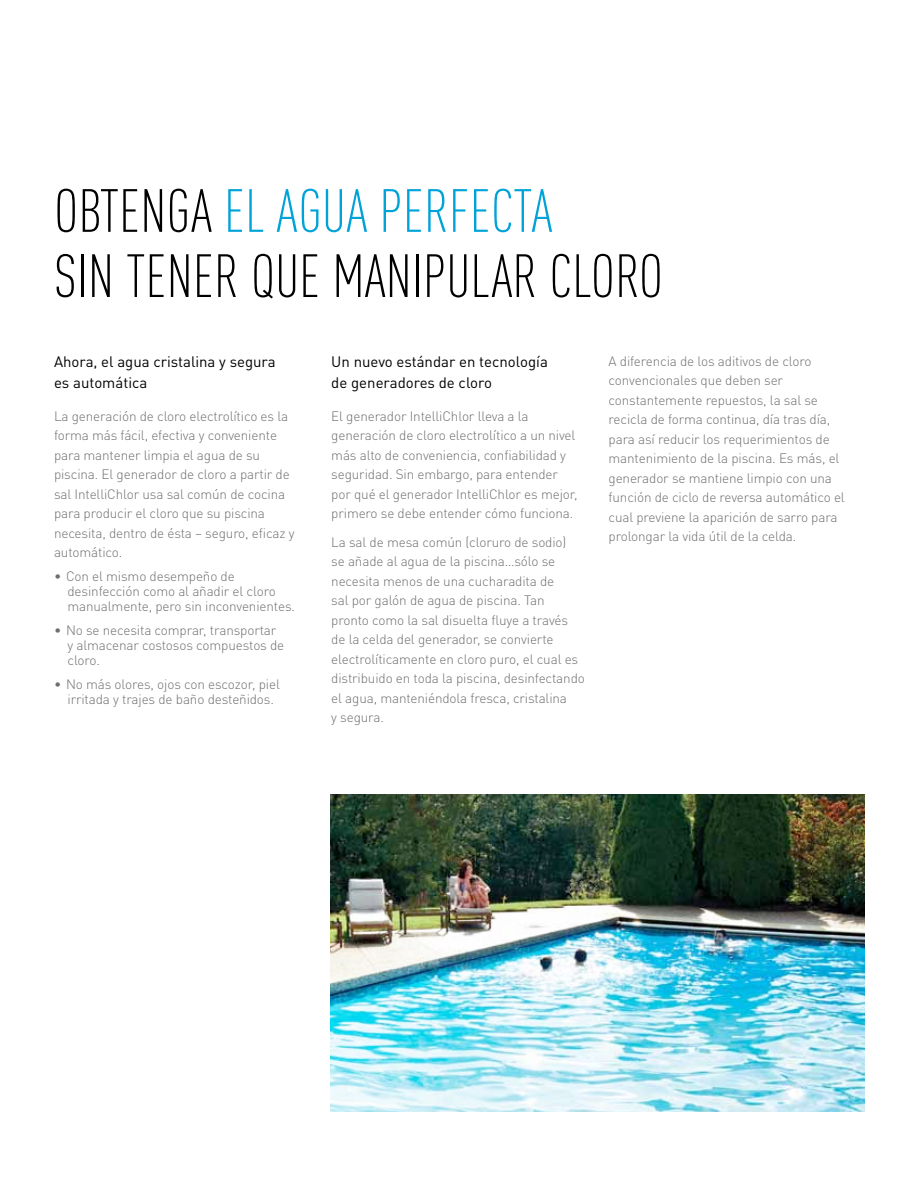
<style>
.page{position:relative;width:918px;height:1188px;background:#fff}
.page>*{position:absolute;margin:0;border:0;box-sizing:border-box;transform-origin:0 0}
.t1{font:300 condensed 60px/65.1px "DIN Pro";color:#000}
.t2{font:15px/21px "DIN Pro";color:#000}
.t3{font:300 13.5px/19.5px "DIN Pro";letter-spacing:-.01em;color:#6d6e71}
.s1{color:#00a3d8}
</style>
<div class="page">
<img style="left:330px;top:795px;width:534px;height:316px">
<h1 class="t1" style="left:54px;top:174px;width:611px">OBTENGA <span class="s1">EL AGUA PERFECTA<br></span>SIN TENER QUE MANIPULAR CLORO</h1>
<p class="t2" style="left:54px;top:350px;width:223px">Ahora, el agua cristalina y segura es automática</p>
<p class="t3" style="left:54px;top:405px;width:242px">La generación de cloro electrolítico es la forma más fácil, efectiva y conveniente para mantener limpia el agua de su piscina. El generador de cloro a partir de sal IntelliChlor usa sal común de cocina para producir el cloro que su piscina necesita, dentro de ésta – seguro, eficaz y automático.</p>
<p class="t3" style="left:68px;top:567px;width:229px;line-height:15px;text-indent:-14px">• Con el mismo desempeño de desinfección como al añadir el cloro manualmente, pero sin inconvenientes.</p>
<p class="t3" style="left:68px;top:621px;width:218px;line-height:15px;text-indent:-14px">• No se necesita comprar, transportar y almacenar costosos compuestos de cloro.</p>
<p class="t3" style="left:54px;top:675px;width:227px;line-height:15px;text-align:center">• No más olores, ojos con escozor, piel irritada y trajes de baño desteñidos.</p>
<p class="t2" style="left:331px;top:350px;width:218px">Un nuevo estándar en tecnología de generadores de cloro</p>
<p class="t3" style="left:331px;top:405px;width:248px">El generador IntelliChlor lleva a la generación de cloro electrolítico a un nivel más alto de conveniencia, confiabilidad y seguridad. Sin embargo, para entender por qué el generador IntelliChlor es mejor, primero se debe entender cómo funciona.</p>
<p class="t3" style="left:331px;top:531px;width:255px">La sal de mesa común (cloruro de sodio)<br>se añade al agua de la piscina…sólo se necesita menos de una cucharadita de<br>sal por galón de agua de piscina. Tan pronto como la sal disuelta fluye a través de la celda del generador, se convierte electrolíticamente en cloro puro, el cual es distribuido en toda la piscina, desinfectando el agua, manteniéndola fresca, cristalina<br>y segura.</p>
<p class="t3" style="left:609px;top:350px;width:238px">A diferencia de los aditivos de cloro convencionales que deben ser constantemente repuestos, la sal se recicla de forma continua, día tras día, para así reducir los requerimientos de mantenimiento de la piscina. Es más, el generador se mantiene limpio con una función de ciclo de reversa automático el cual previene la aparición de sarro para prolongar la vida útil de la celda.</p>
</div>
